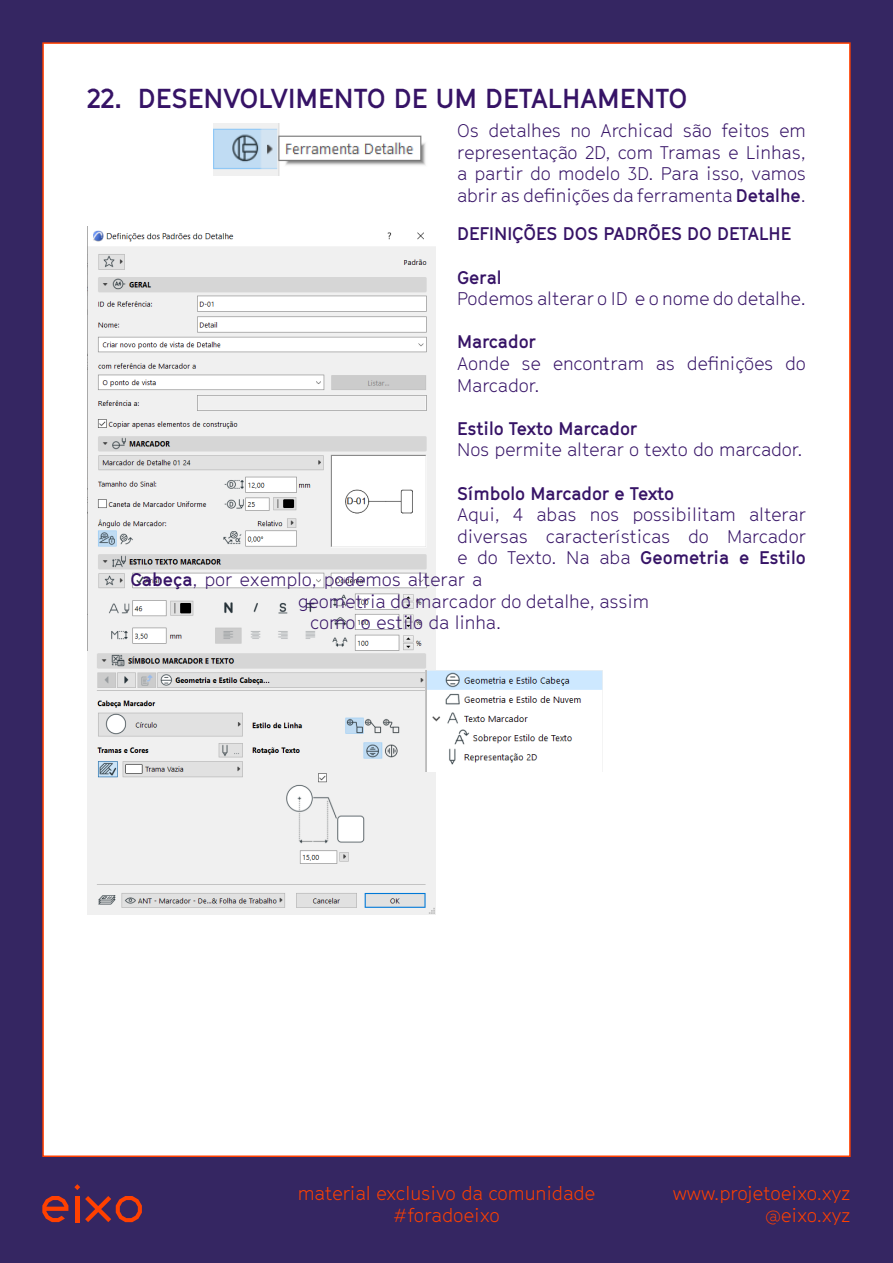
<style>
.page{position:relative;width:893px;height:1263px;background:#fff}
.page>*{position:absolute;margin:0;border:0;box-sizing:border-box;transform-origin:0 0}
.t1{font:700 27px "GT Cinetype";color:#361366}
.t2{font:300 18.6px/22.4px "GT Cinetype";color:#ff4000;text-align:right}
.t3{font:300 18px/21.6px "GT Cinetype";color:#361366;text-align:justify}
.t4{font:700 18px "GT Cinetype";color:#361366}
.s1{font-weight:700}
.s2{font-weight:300}
</style>
<div class="page">
<div style="left:0;top:0;width:42px;height:1263px;background:#352662"></div>
<div style="left:851px;top:0;width:42px;height:1263px;background:#352662"></div>
<div style="left:31px;top:0;width:862px;height:42px;background:#352662"></div>
<div style="left:31px;top:1157px;width:862px;height:106px;background:#352662"></div>
<img style="left:87px;top:227px;width:349px;height:687px">
<img style="left:425px;top:670px;width:177px;height:102px">
<img style="left:213px;top:123px;width:213px;height:52px">
<svg style="left:42px;top:1196px;width:26px;height:26px"></svg>
<svg style="left:74px;top:1184px;width:6px;height:6px"></svg>
<hr style="left:75px;top:1196px;width:4px;height:26px;background:#ff4000">
<svg style="left:85px;top:1196px;width:57px;height:26px"></svg>
<p class="t1" style="left:87px;top:82px;width:602px">22. DESENVOLVIMENTO DE UM DETALHAMENTO</p>
<p class="t3" style="left:457px;top:120px;width:350px">Os detalhes no Archicad são feitos em representação 2D, com Tramas e Linhas, a partir do modelo 3D. Para isso, vamos abrir as defnições da ferramenta <span class="s1">Detalhe</span>.</p>
<p class="t4" style="left:457px;top:223px;width:335px">DEFINIÇÕES DOS PADRÕES DO DETALHE</p>
<p class="t4" style="left:457px;top:266px;width:46px">Geral</p>
<p class="t3" style="left:457px;top:288px;width:350px">Podemos alterar o ID e o nome do detalhe.</p>
<p class="t4" style="left:457px;top:331px;width:80px">Marcador</p>
<p class="t3" style="left:457px;top:353px;width:350px">Aonde se encontram as defnições do<br>Marcador.</p>
<p class="t4" style="left:457px;top:417px;width:182px">Estilo Texto Marcador</p>
<p class="t3" style="left:457px;top:439px;width:347px">Nos permite alterar o texto do marcador.</p>
<p class="t4" style="left:457px;top:482px;width:219px">Símbolo Marcador e Texto</p>
<p class="t3" style="left:457px;top:504px;width:350px">Aqui, 4 abas nos possibilitam alterar</p>
<p class="t3" style="left:457px;top:525px;width:350px">diversas características do Marcador</p>
<p class="t4" style="left:457px;top:547px;width:350px"><span class="s2">e do Texto. Na aba</span> Geometria e Estilo</p>
<p class="t3" style="left:130px;top:569px;width:353px"><span class="s1">Cabeça</span>, por exemplo, podemos alterar a</p>
<p class="t3" style="left:298px;top:590px;width:353px">geometria do marcador do detalhe, assim</p>
<p class="t3" style="left:310px;top:612px;width:193px">como o estilo da linha.</p>
<p class="t2" style="left:298px;top:1182px;width:299px;text-align:center">material exclusivo da comunidade #foradoeixo</p>
<p class="t2" style="left:673px;top:1182px;width:179px">www.projetoeixo.xyz @eixo.xyz</p>
</div>
